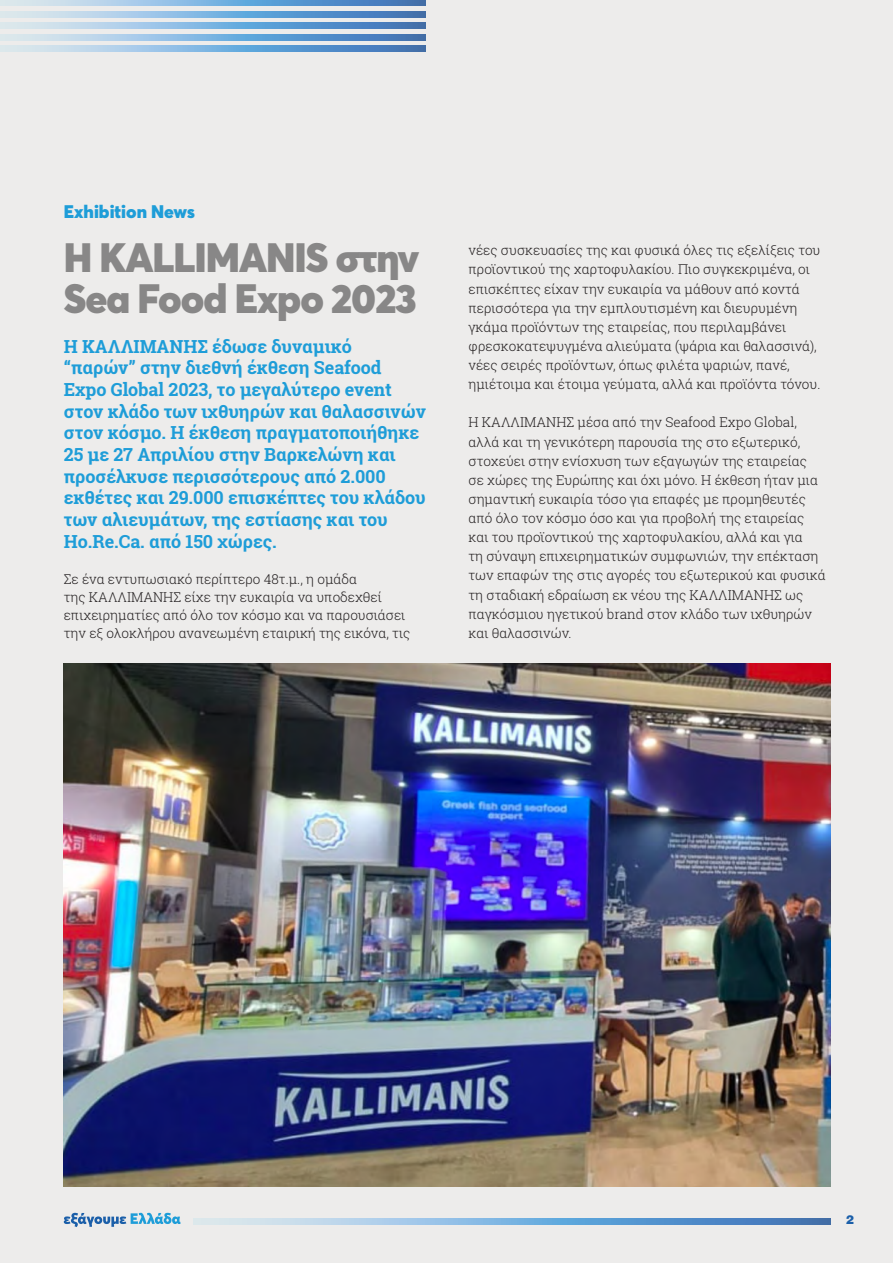
<style>
.page{position:relative;width:893px;height:1263px;background:#edeceb}
.page>*{position:absolute;margin:0;border:0;box-sizing:border-box;transform-origin:0 0}
.t1{font:900 40.5px/40.5px "Averta";letter-spacing:-.025em;color:#888787}
.t2{font:700 18px/21.6px "Roboto Slab";letter-spacing:-.005em;color:#1e9dd8}
.t3{font:900 18px "Averta";color:#1e9dd8}
.t4{font:300 13.5px/19.2px "Roboto Slab";color:#231f20}
.t5{font:900 12px "UB Helvetica";color:#1b5fa9}
</style>
<div class="page">
<svg style="left:0;top:0;width:426px;height:6px;background:#83b0d9"></svg>
<svg style="left:0;top:23px;width:426px;height:6px;background:#83b0d9"></svg>
<svg style="left:0;top:46px;width:426px;height:5px;background:#83b0d9"></svg>
<svg style="left:0;top:11px;width:426px;height:6px;background:#83b0d9"></svg>
<svg style="left:0;top:34px;width:426px;height:6px;background:#83b0d9"></svg>
<svg style="left:64px;top:1213px;width:117px;height:14px"></svg>
<svg style="left:194px;top:1219px;width:637px;height:5px;background:#83b0d9"></svg>
<img style="left:64px;top:663px;width:766px;height:523px">
<h2 class="t3" style="left:64px;top:200px;width:133px">Exhibition News</h2>
<h1 class="t1" style="left:64px;top:237px;width:357px">H ΚALLIMANIS στην<br>Sea Food Expo 2023</h1>
<p class="t2" style="left:64px;top:335px;width:364px">Η ΚΑΛΛΙΜΑΝΗΣ έδωσε δυναμικό “παρών” στην διεθνή έκθεση Seafood Expo Global 2023, το μεγαλύτερο event στον κλάδο των ιχθυηρών και θαλασσινών στον κόσμο. Η έκθεση πραγματοποιήθηκε 25 με 27 Απριλίου στην Βαρκελώνη και προσέλκυσε περισσότερους από 2.000 εκθέτες και 29.000 επισκέπτες του κλάδου των αλιευμάτων, της εστίασης και του Ho.Re.Ca. από 150 χώρες.</p>
<p class="t4" style="left:64px;top:569px;width:348px;line-height:18px">Σε ένα εντυπωσιακό περίπτερο 48τ.μ., η ομάδα<br>της ΚΑΛΛΙΜΑΝΗΣ είχε την ευκαιρία να υποδεχθεί επιχειρηματίες από όλο τον κόσμο και να παρουσιάσει την εξ ολοκλήρου ανανεωμένη εταιρική της εικόνα, τις</p>
<p class="t4" style="left:468px;top:240px;width:354px">νέες συσκευασίες της και φυσικά όλες τις εξελίξεις του προϊοντικού της χαρτοφυλακίου. Πιο συγκεκριμένα, οι επισκέπτες είχαν την ευκαιρία να μάθουν από κοντά περισσότερα για την εμπλουτισμένη και διευρυμένη γκάμα προϊόντων της εταιρείας, που περιλαμβάνει φρεσκοκατεψυγμένα αλιεύματα (ψάρια και θαλασσινά), νέες σειρές προϊόντων, όπως φιλέτα ψαριών, πανέ, ημιέτοιμα και έτοιμα γεύματα, αλλά και προϊόντα τόνου.</p>
<p class="t4" style="left:468px;top:413px;width:359px">Η ΚΑΛΛΙΜΑΝΗΣ μέσα από την Seafood Expo Global, αλλά και τη γενικότερη παρουσία της στο εξωτερικό, στοχεύει στην ενίσχυση των εξαγωγών της εταιρείας<br>σε χώρες της Ευρώπης και όχι μόνο. Η έκθεση ήταν μια σημαντική ευκαιρία τόσο για επαφές με προμηθευτές από όλο τον κόσμο όσο και για προβολή της εταιρείας και του προϊοντικού της χαρτοφυλακίου, αλλά και για<br>τη σύναψη επιχειρηματικών συμφωνιών, την επέκταση των επαφών της στις αγορές του εξωτερικού και φυσικά τη σταδιακή εδραίωση εκ νέου της ΚΑΛΛΙΜΑΝΗΣ ως παγκόσμιου ηγετικού brand στον κλάδο των ιχθυηρών και θαλασσινών.</p>
<p class="t5" style="left:846px;top:1212px;width:10px">2</p>
</div>
